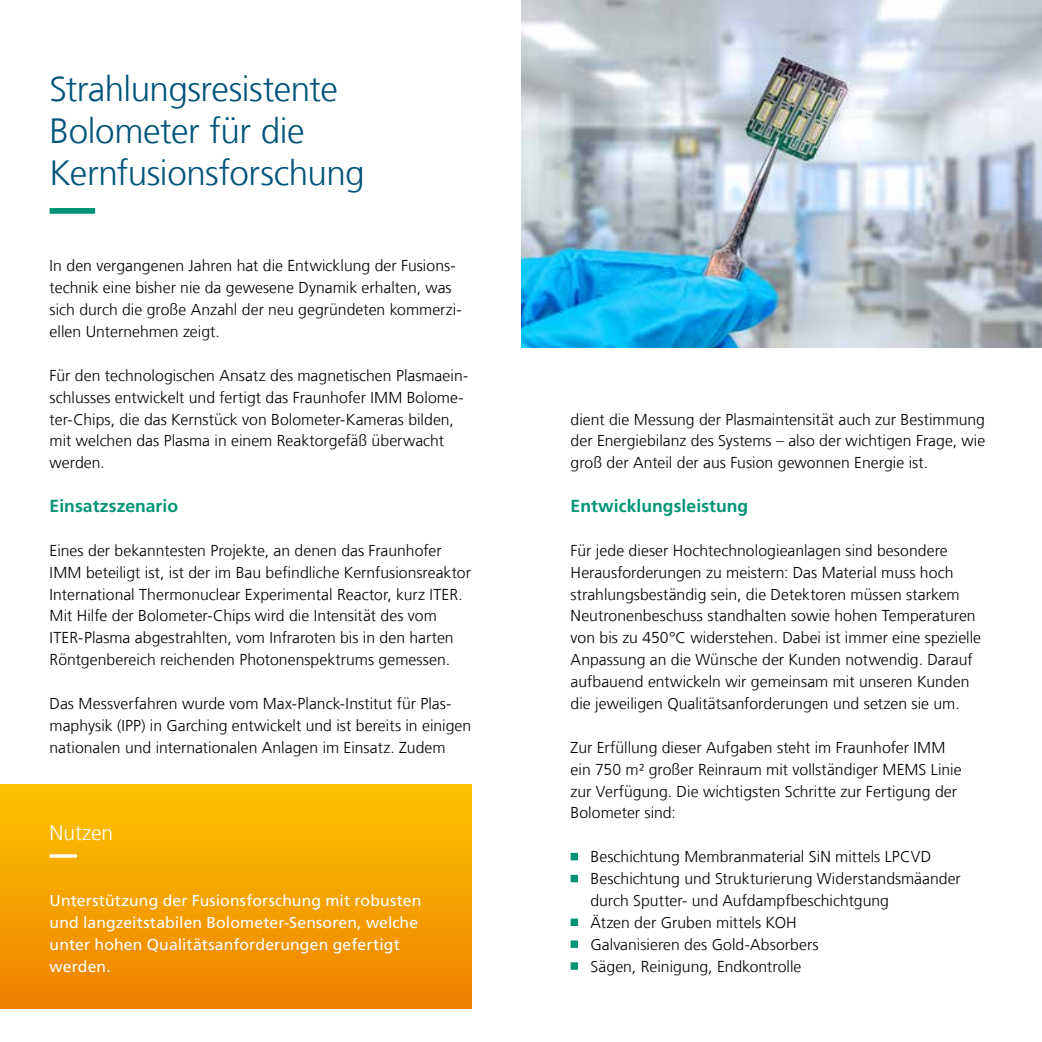
<style>
.page{position:relative;width:1042px;height:1042px;background:#fff}
.page>*{position:absolute;margin:0;border:0;box-sizing:border-box;transform-origin:0 0}
.t1{font:300 35px/42px "Frutiger LT Com";letter-spacing:-.015em;color:#00547a}
.t2{font:300 21px "Frutiger LT Com";letter-spacing:-.01em;color:#fff}
.t3{font:700 17.5px "Frutiger LT Com";letter-spacing:.005em;color:#009475}
.t4{font:300 15.75px/21.9px "Frutiger LT Com";letter-spacing:.005em;color:#000}
.t5{font:15.75px/21.9px "Frutiger LT Com";letter-spacing:.01em;color:#fff}
</style>
<div class="page">
<img style="left:521px;top:0;width:521px;height:347px">
<div style="left:0;top:785px;width:471px;height:223px;background:linear-gradient(to bottom,#fcc500,#ee8100)"></div>
<hr style="left:50px;top:854px;width:396px;height:4px;background:#f8b000">
<svg style="left:50px;top:208px;width:46px;height:6px"></svg>
<svg style="left:570px;top:853px;width:9px;height:7px"></svg>
<svg style="left:570px;top:875px;width:9px;height:7px"></svg>
<svg style="left:570px;top:918px;width:9px;height:8px"></svg>
<svg style="left:570px;top:940px;width:9px;height:8px"></svg>
<svg style="left:570px;top:962px;width:9px;height:8px"></svg>
<h1 class="t1" style="left:50px;top:68px;width:317px">Strahlungsresistente<br>Bolometer für die<br>Kernfusionsforschung</h1>
<p class="t4" style="left:50px;top:255px;width:414px">In den vergangenen Jahren hat die Entwicklung der Fusions&shy;technik eine bisher nie da gewesene Dynamik erhalten, was sich durch die große Anzahl der neu gegründeten kommerzi&shy;ellen Unternehmen zeigt.</p>
<p class="t4" style="left:50px;top:364px;width:420px">Für den technologischen Ansatz des magnetischen Plasmaein&shy;schlusses entwickelt und fertigt das Fraunhofer IMM Bolome&shy;ter-Chips, die das Kernstück von Bolometer-Kameras bilden, mit welchen das Plasma in einem Reaktorgefäß überwacht werden.</p>
<p class="t3" style="left:50px;top:496px;width:130px">Einsatzszenario</p>
<p class="t4" style="left:50px;top:539px;width:423px">Eines der bekanntesten Projekte, an denen das Fraunhofer IMM beteiligt ist, ist der im Bau befindliche Kernfusionsreaktor International Thermonuclear Experimental Reactor, kurz ITER.<br>Mit Hilfe der Bolometer-Chips wird die Intensität des vom ITER-Plasma abgestrahlten, vom Infraroten bis in den harten Röntgenbereich reichenden Photonenspektrums gemessen.</p>
<p class="t4" style="left:50px;top:693px;width:423px">Das Messverfahren wurde vom Max-Planck-Institut für Plas&shy;maphysik (IPP) in Garching entwickelt und ist bereits in einigen nationalen und internationalen Anlagen im Einsatz. Zudem</p>
<h2 class="t2" style="left:50px;top:821px;width:65px">Nutzen</h2>
<p class="t5" style="left:50px;top:889px;width:373px">Unterstützung der Fusionsforschung mit robusten und langzeitstabilen Bolometer-Sensoren, welche unter hohen Qualitätsanforderungen gefertigt werden.</p>
<p class="t4" style="left:570px;top:408px;width:416px;text-align:justify">dient die Messung der Plasmaintensität auch zur Bestimmung der Energiebilanz des Systems – also der wichtigen Frage, wie groß der Anteil der aus Fusion gewonnen Energie ist.</p>
<p class="t3" style="left:570px;top:496px;width:179px">Entwicklungsleistung</p>
<p class="t4" style="left:570px;top:539px;width:412px">Für jede dieser Hochtechnologieanlagen sind besondere Herausforderungen zu meistern: Das Material muss hoch strahlungsbeständig sein, die Detektoren müssen starkem Neutronenbeschuss standhalten sowie hohen Temperaturen von bis zu 450°C widerstehen. Dabei ist immer eine spezielle Anpassung an die Wünsche der Kunden notwendig. Darauf aufbauend entwickeln wir gemeinsam mit unseren Kunden die jeweiligen Qualitätsanforderungen und setzen sie um.</p>
<p class="t4" style="left:570px;top:736px;width:393px">Zur Erfüllung dieser Aufgaben steht im Fraunhofer IMM ein 750 m² großer Reinraum mit vollständiger MEMS Linie zur Verfügung. Die wichtigsten Schritte zur Fertigung der Bolometer sind:</p>
<p class="t4" style="left:590px;top:846px;width:372px">Beschichtung Membranmaterial SiN mittels LPCVD Beschichtung und Strukturierung Widerstandsmäander durch Sputter- und Aufdampfbeschichtgung<br>Ätzen der Gruben mittels KOH<br>Galvanisieren des Gold-Absorbers<br>Sägen, Reinigung, Endkontrolle</p>
</div>
